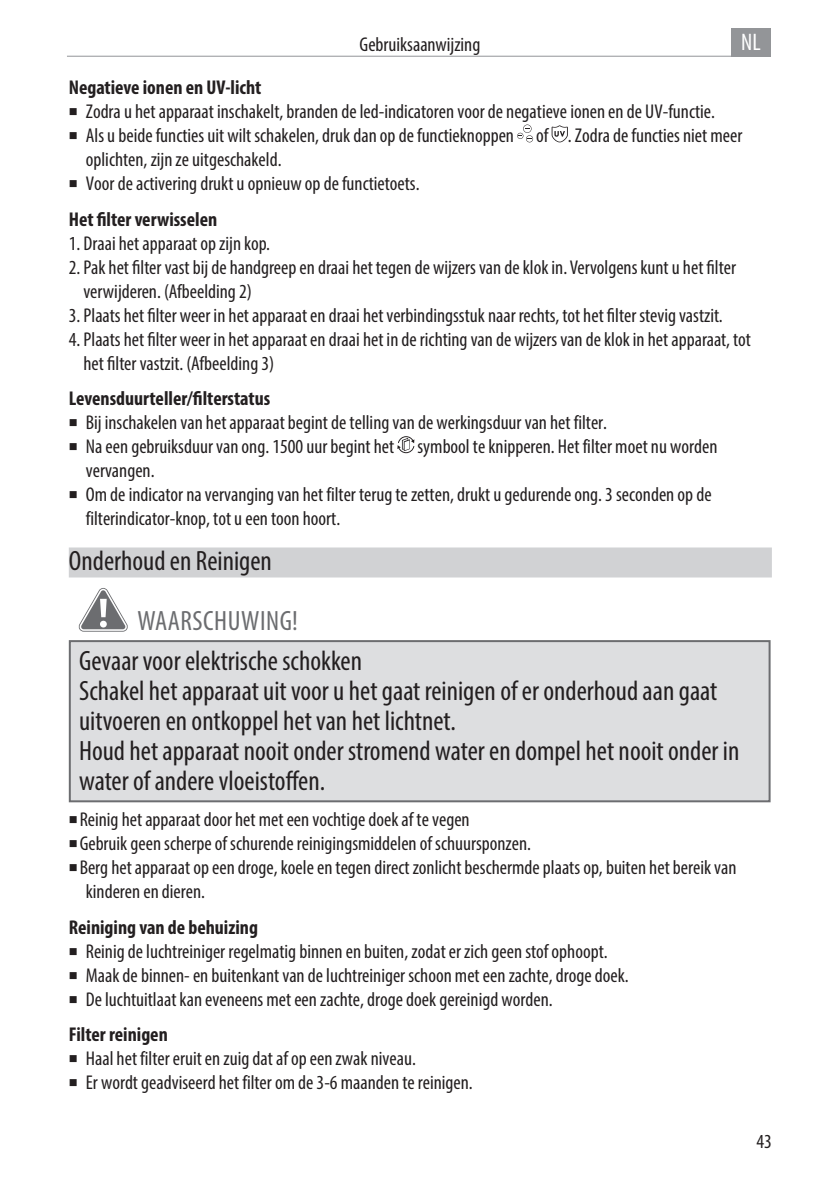
<style>
.page{position:relative;width:840px;height:1191px;background:#fff}
.page>*{position:absolute;margin:0;border:0;box-sizing:border-box;transform-origin:0 0}
.t1{font:condensed 28px/30px "Myriad Pro";color:#231f20}
.t2{font:condensed 28px "Myriad Pro";letter-spacing:.02em;color:#6c6d70}
.t3{font:condensed 24px "Myriad Pro";color:#fff}
.t4{font:condensed 20px/24px "Myriad Pro";color:#231f20}
.t5{font:700 condensed 20px "Myriad Pro";color:#231f20}
</style>
<div class="page">
<hr style="left:67px;top:56px;width:703px;height:1px;background:#939598">
<div style="left:730px;top:28px;width:40px;height:29px;background:#939598"></div>
<div style="left:69px;top:547px;width:702px;height:30px;background:#d1d2d4"></div>
<svg style="left:517px;top:124px;width:16px;height:18px"></svg>
<svg style="left:551px;top:125px;width:16px;height:17px"></svg>
<svg style="left:397px;top:436px;width:17px;height:17px"></svg>
<svg style="left:81px;top:631px;width:44px;height:1px"></svg>
<svg style="left:78px;top:588px;width:50px;height:43px"></svg>
<div style="left:69px;top:640px;width:701px;height:162px;background:#dddee0;border:2px solid #6c6d70"></div>
<p class="t4" style="left:359px;top:32px;width:122px">Gebruiksaanwijzing</p>
<p class="t3" style="left:740px;top:28px;width:21px">NL</p>
<p class="t5" style="left:69px;top:75px;width:194px">Negatieve ionen en UV-licht</p>
<p class="t4" style="left:86px;top:100px;width:657px">Zodra u het apparaat inschakelt, branden de led-indicatoren voor de negatieve ionen en de UV-functie.<br>Als u beide functies uit wilt schakelen, druk dan op de functieknoppen of . Zodra de functies niet meer oplichten, zijn ze uitgeschakeld.<br>Voor de activering drukt u opnieuw op de functietoets.</p>
<p class="t5" style="left:69px;top:207px;width:150px">Het filter verwisselen</p>
<p class="t4" style="left:69px;top:231px;width:202px">1. Draai het apparaat op zijn kop.</p>
<p class="t4" style="left:83px;top:255px;width:653px;text-indent:-15px">2. Pak het filter vast bij de handgreep en draai het tegen de wijzers van de klok in. Vervolgens kunt u het filter verwijderen. (Afbeelding 2)</p>
<p class="t4" style="left:69px;top:303px;width:655px">3. Plaats het filter weer in het apparaat en draai het verbindingsstuk naar rechts, tot het filter stevig vastzit.</p>
<p class="t4" style="left:83px;top:327px;width:668px;text-indent:-15px">4. Plaats het filter weer in het apparaat en draai het in de richting van de wijzers van de klok in het apparaat, tot het filter vastzit. (Afbeelding 3)</p>
<p class="t5" style="left:69px;top:386px;width:203px">Levensduurteller/filterstatus</p>
<p class="t4" style="left:86px;top:410px;width:632px">Bij inschakelen van het apparaat begint de telling van de werkingsduur van het filter.<br>Na een gebruiksduur van ong. 1500 uur begint het symbool te knipperen. Het filter moet nu worden vervangen.<br>Om de indicator na vervanging van het filter terug te zetten, drukt u gedurende ong. 3 seconden op de filterindicator-knop, tot u een toon hoort.</p>
<h1 class="t1" style="left:69px;top:545px;width:204px">Onderhoud en Reinigen</h1>
<h1 class="t2" style="left:137px;top:603px;width:162px">WAARSCHUWING!</h1>
<p class="t1" style="left:79px;top:646px;width:661px">Gevaar voor elektrische schokken<br>Schakel het apparaat uit voor u het gaat reinigen of er onderhoud aan gaat uitvoeren en ontkoppel het van het lichtnet.<br>Houd het apparaat nooit onder stromend water en dompel het nooit onder in water of andere vloeistoffen.</p>
<p class="t4" style="left:80px;top:807px;width:391px">Reinig het apparaat door het met een vochtige doek af te vegen</p>
<p class="t4" style="left:80px;top:831px;width:452px">Gebruik geen scherpe of schurende reinigingsmiddelen of schuursponzen.</p>
<p class="t4" style="left:80px;top:855px;width:658px">Berg het apparaat op een droge, koele en tegen direct zonlicht beschermde plaats op, buiten het bereik van</p>
<p class="t4" style="left:86px;top:879px;width:121px">kinderen en dieren.</p>
<p class="t5" style="left:69px;top:914px;width:191px">Reiniging van de behuizing</p>
<p class="t4" style="left:86px;top:939px;width:544px">Reinig de luchtreiniger regelmatig binnen en buiten, zodat er zich geen stof ophoopt.<br>Maak de binnen- en buitenkant van de luchtreiniger schoon met een zachte, droge doek.<br>De luchtuitlaat kan eveneens met een zachte, droge doek gereinigd worden.</p>
<p class="t5" style="left:69px;top:1022px;width:100px">Filter reinigen</p>
<p class="t4" style="left:86px;top:1046px;width:388px">Haal het filter eruit en zuig dat af op een zwak niveau.<br>Er wordt geadviseerd het filter om de 3-6 maanden te reinigen.</p>
<p class="t4" style="left:756px;top:1129px;width:17px">43</p>
</div>
